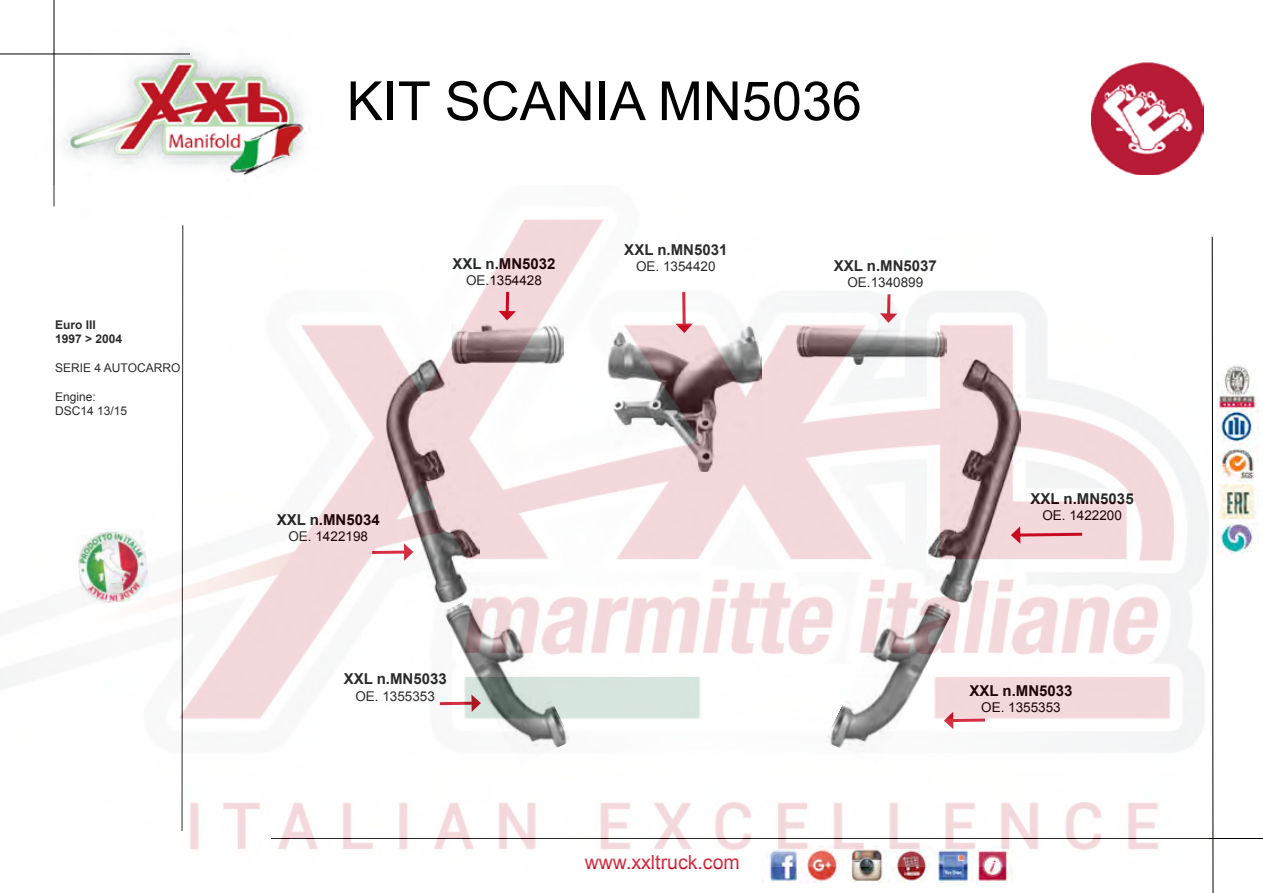
<style>
.page{position:relative;width:1263px;height:893px;background:#fff}
.page>*{position:absolute;margin:0;border:0;box-sizing:border-box;transform-origin:0 0}
.t1{font:54px "Arial";color:#000}
.t2{font:19.5px "Arial";color:#cd071e}
.t3{font:700 15px "Arial";color:#000}
.t4{font:13.5px "Arial";color:#000}
.t5{font:12px/14.4px "Arial";color:#000}
.t6{font:700 12px/14.4px "Arial";color:#000}
</style>
<div class="page">
<hr style="left:54px;top:0;width:1px;height:206px;background:#000">
<hr style="left:0;top:54px;width:190px;height:1px;background:#000">
<svg style="left:1212px;top:236px;width:1px;height:657px"></svg>
<img style="left:762px;top:867px;width:250px;height:15px">
<hr style="left:271px;top:838px;width:992px;height:1px;background:#000">
<img style="left:1217px;top:365px;width:41px;height:188px">
<img style="left:1220px;top:484px;width:34px;height:34px">
<img style="left:33px;top:13px;width:273px;height:173px">
<img style="left:1092px;top:63px;width:111px;height:111px">
<img style="left:0;top:186px;width:1209px;height:681px">
<p class="t6" style="left:55px;top:318px;width:69px">Euro III<br>1997 &gt; 2004</p>
<p class="t5" style="left:55px;top:361px;width:127px">SERIE 4 AUTOCARRO</p>
<p class="t5" style="left:55px;top:389px;width:74px">Engine:<br>DSC14 13/15</p>
<h1 class="t1" style="left:347px;top:66px;width:517px">KIT SCANIA MN5036</h1>
<p class="t3" style="left:452px;top:253px;width:105px">XXL n.MN5032</p>
<p class="t4" style="left:466px;top:271px;width:77px">OE.1354428</p>
<p class="t3" style="left:624px;top:239px;width:105px">XXL n.MN5031</p>
<p class="t4" style="left:636px;top:257px;width:81px">OE. 1354420</p>
<p class="t3" style="left:834px;top:256px;width:105px">XXL n.MN5037</p>
<p class="t4" style="left:847px;top:274px;width:77px">OE.1340899</p>
<p class="t3" style="left:1030px;top:489px;width:105px">XXL n.MN5035</p>
<p class="t3" style="left:277px;top:509px;width:105px">XXL n.MN5034</p>
<p class="t4" style="left:1042px;top:507px;width:81px">OE. 1422200</p>
<p class="t4" style="left:288px;top:527px;width:81px">OE. 1422198</p>
<p class="t3" style="left:344px;top:669px;width:105px">XXL n.MN5033</p>
<p class="t4" style="left:355px;top:687px;width:81px">OE. 1355353</p>
<h2 class="t2" style="left:585px;top:849px;width:156px">www.xxltruck.com</h2>
<p class="t3" style="left:969px;top:681px;width:105px">XXL n.MN5033</p>
<p class="t4" style="left:981px;top:699px;width:81px">OE. 1355353</p>
</div>
